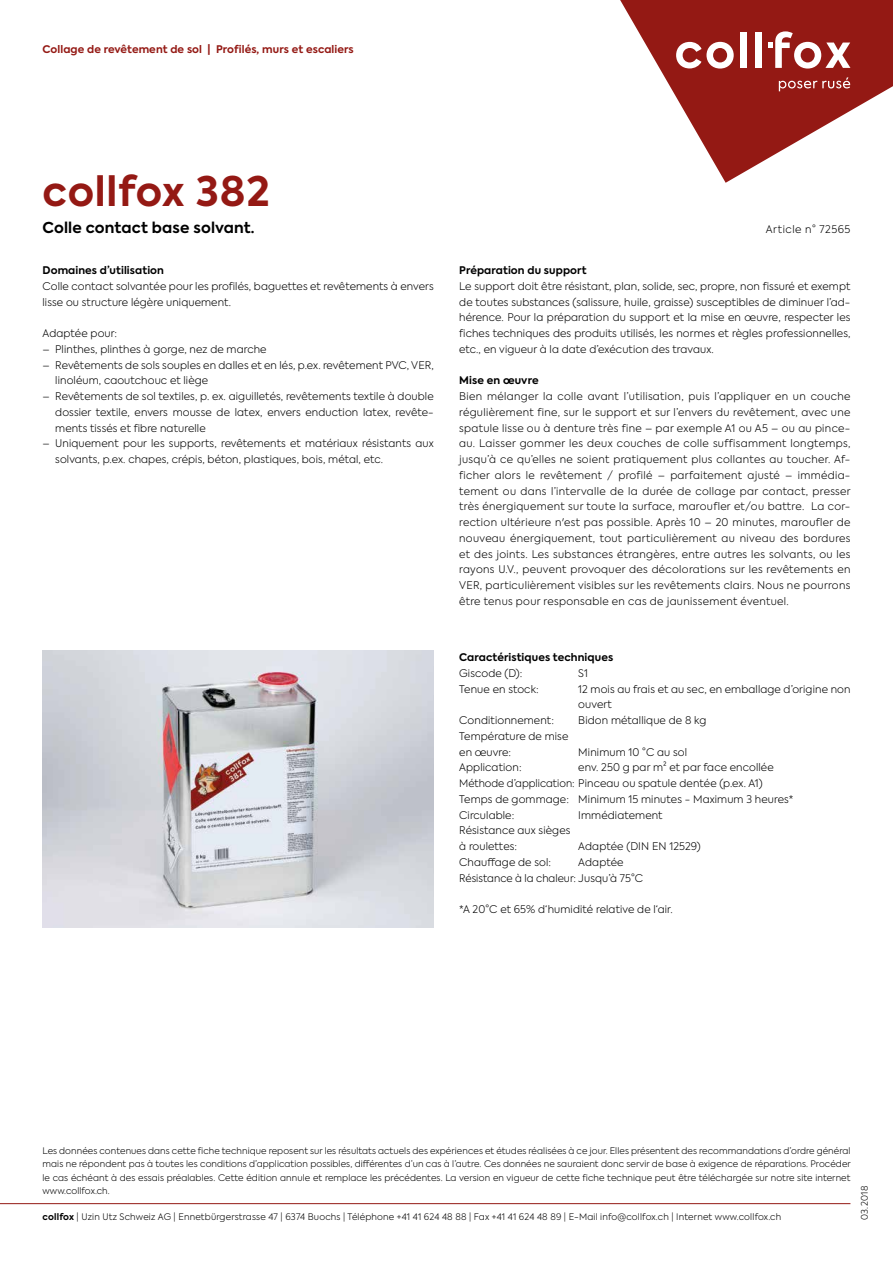
<style>
.page{position:relative;width:893px;height:1263px;background:#fff}
.page>*{position:absolute;margin:0;border:0;box-sizing:border-box;transform-origin:0 0}
.t1{font:700 40.5px "Axiforma";letter-spacing:.02em;color:#941914}
.t2{font:700 15px "Axiforma";letter-spacing:.01em;color:#000}
.t3{font:300 10.5px/15.8px "Axiforma";letter-spacing:.01em;color:#000}
.t4{font:700 10.5px "Axiforma";letter-spacing:.01em;color:#000}
.t5{font:700 10.5px "Axiforma";letter-spacing:.01em;color:#941914}
.t6{font:300 10.5px "Axiforma";letter-spacing:.05em;color:#000}
.t7{font:300 9px/13.5px "Axiforma";letter-spacing:.015em;color:#000;text-align:justify}
.s1{font-weight:700}
</style>
<div class="page">
<svg style="left:620px;top:0;width:273px;height:183px;fill:#941914"></svg>
<svg style="left:676px;top:42px;width:58px;height:27px"></svg>
<div style="left:741px;top:33px;width:6px;height:35px;background:#fff"></div>
<div style="left:755px;top:33px;width:7px;height:35px;background:#fff"></div>
<svg style="left:768px;top:31px;width:82px;height:38px"></svg>
<svg style="left:779px;top:77px;width:71px;height:14px"></svg>
<hr style="left:0;top:1203px;width:850px;height:1px;background:#941914">
<img style="left:43px;top:651px;width:391px;height:276px">
<p class="t5" style="left:43px;top:42px;width:313px">Collage de revêtement de sol | Profilés, murs et escaliers</p>
<h1 class="t1" style="left:43px;top:164px;width:229px">collfox 382</h1>
<h2 class="t2" style="left:43px;top:217px;width:214px">Colle contact base solvant.</h2>
<p class="t6" style="left:766px;top:222px;width:86px">Article n° 72565</p>
<p class="t4" style="left:43px;top:263px;width:123px">Domaines d’utilisation</p>
<p class="t3" style="left:43px;top:278px;width:393px">Colle contact solvantée pour les profilés, baguettes et revêtements à envers lisse ou structure légère uniquement.</p>
<p class="t3" style="left:43px;top:325px;width:76px">Adaptée pour:</p>
<p class="t3" style="left:43px;top:341px;width:226px">– Plinthes, plinthes à gorge, nez de marche</p>
<p class="t3" style="left:55px;top:357px;width:380px;text-indent:-13px">– Revêtements de sols souples en dalles et en lés, p.ex. revêtement PVC, VER, linoléum, caoutchouc et liège</p>
<p class="t3" style="left:55px;top:388px;width:380px;text-align:justify;text-indent:-13px">– Revêtements de sol textiles, p. ex. aiguilletés, revêtements textile à double dossier textile, envers mousse de latex, envers enduction latex, revête&shy;ments tissés et fibre naturelle</p>
<p class="t3" style="left:55px;top:436px;width:380px;text-indent:-13px">– Uniquement pour les supports, revêtements et matériaux résistants aux solvants, p.ex. chapes, crépis, béton, plastiques, bois, métal, etc.</p>
<p class="t4" style="left:459px;top:263px;width:129px">Préparation du support</p>
<p class="t3" style="left:459px;top:278px;width:393px;text-align:justify">Le support doit être résistant, plan, solide, sec, propre, non fissuré et exempt de toutes substances (salissure, huile, graisse) susceptibles de diminuer l’ad&shy;hérence. Pour la préparation du support et la mise en oeuvre, respecter les fiches techniques des produits utilisés, les normes et règles professionnelles, etc., en vigueur à la date d’exécution des travaux.</p>
<p class="t4" style="left:459px;top:373px;width:81px">Mise en oeuvre</p>
<p class="t3" style="left:459px;top:388px;width:393px;text-align:justify">Bien mélanger la colle avant l’utilisation, puis l’appliquer en un couche régulièrement fine, sur le support et sur l’envers du revêtement, avec une spatule lisse ou à denture très fine – par exemple A1 ou A5 – ou au pince&shy;au. Laisser gommer les deux couches de colle suffisamment longtemps, jusqu’à ce qu’elles ne soient pratiquement plus collantes au toucher. Af&shy;ficher alors le revêtement / profilé – parfaitement ajusté – immédia&shy;tement ou dans l’intervalle de la durée de collage par contact, presser très énergiquement sur toute la surface, maroufler et/ou battre. La cor&shy;rection ultérieure n'est pas possible. Après 10 – 20 minutes, maroufler de nouveau énergiquement, tout particulièrement au niveau des bordures et des joints. Les substances étrangères, entre autres les solvants, ou les rayons U.V., peuvent provoquer des décolorations sur les revêtements en VER, particulièrement visibles sur les revêtements clairs. Nous ne pourrons être tenus pour responsable en cas de jaunissement éventuel.</p>
<p class="t4" style="left:459px;top:650px;width:155px">Caractéristiques techniques</p>
<p class="t3" style="left:459px;top:665px;width:65px">Giscode (D):</p>
<p class="t3" style="left:578px;top:665px;width:11px">S1</p>
<p class="t3" style="left:459px;top:681px;width:81px">Tenue en stock:</p>
<p class="t3" style="left:578px;top:681px;width:274px">12 mois au frais et au sec, en emballage d’origine non ouvert</p>
<p class="t3" style="left:459px;top:712px;width:96px">Conditionnement:</p>
<p class="t3" style="left:578px;top:712px;width:129px">Bidon métallique de 8 kg</p>
<p class="t3" style="left:459px;top:728px;width:111px">Température de mise en oeuvre:</p>
<p class="t3" style="left:578px;top:744px;width:110px">Minimum 10 °C au sol</p>
<p class="t3" style="left:459px;top:760px;width:336px;text-indent:119px">env. 250 g par m² et par face encollée Méthode d’application: Pinceau ou spatule dentée (p.ex. A1)<br>Temps de gommage: Minimum 15 minutes - Maximum 3 heures* Circulable:</p>
<p class="t3" style="left:459px;top:760px;width:64px">Application:</p>
<p class="t3" style="left:578px;top:807px;width:86px">Immédiatement</p>
<p class="t3" style="left:459px;top:823px;width:113px">Résistance aux sièges à roulettes:</p>
<p class="t3" style="left:578px;top:838px;width:124px">Adaptée (DIN EN 12529)</p>
<p class="t3" style="left:459px;top:854px;width:185px;text-indent:119px">Adaptée<br>Résistance à la chaleur: Jusqu’à 75°C</p>
<p class="t3" style="left:459px;top:901px;width:215px">*A 20°C et 65% d‘humidité relative de l‘air.</p>
<p class="t3" style="left:459px;top:854px;width:93px">Chauffage de sol:</p>
<p class="t7" style="left:43px;top:1143px;width:810px">Les données contenues dans cette fiche technique reposent sur les résultats actuels des expériences et études réalisées à ce jour. Elles présentent des recommandations d’ordre général mais ne répondent pas à toutes les conditions d’application possibles, différentes d’un cas à l’autre. Ces données ne sauraient donc servir de base à exigence de réparations. Procéder le cas échéant à des essais préalables. Cette édition annule et remplace les précédentes. La version en vigueur de cette fiche technique peut être téléchargée sur notre site internet www.collfox.ch.</p>
<p class="t7" style="left:43px;top:1210px;width:740px"><span class="s1">collfox</span> | Uzin Utz Schweiz AG | Ennetbürgerstrasse 47 | 6374 Buochs | Téléphone +41 41 624 48 88 | Fax +41 41 624 48 89 | E-Mail info@collfox.ch | Internet www.collfox.ch</p>
<p class="t7" style="left:858px;top:1220px;width:36px;rotate:-90deg">03.2018</p>
</div>
